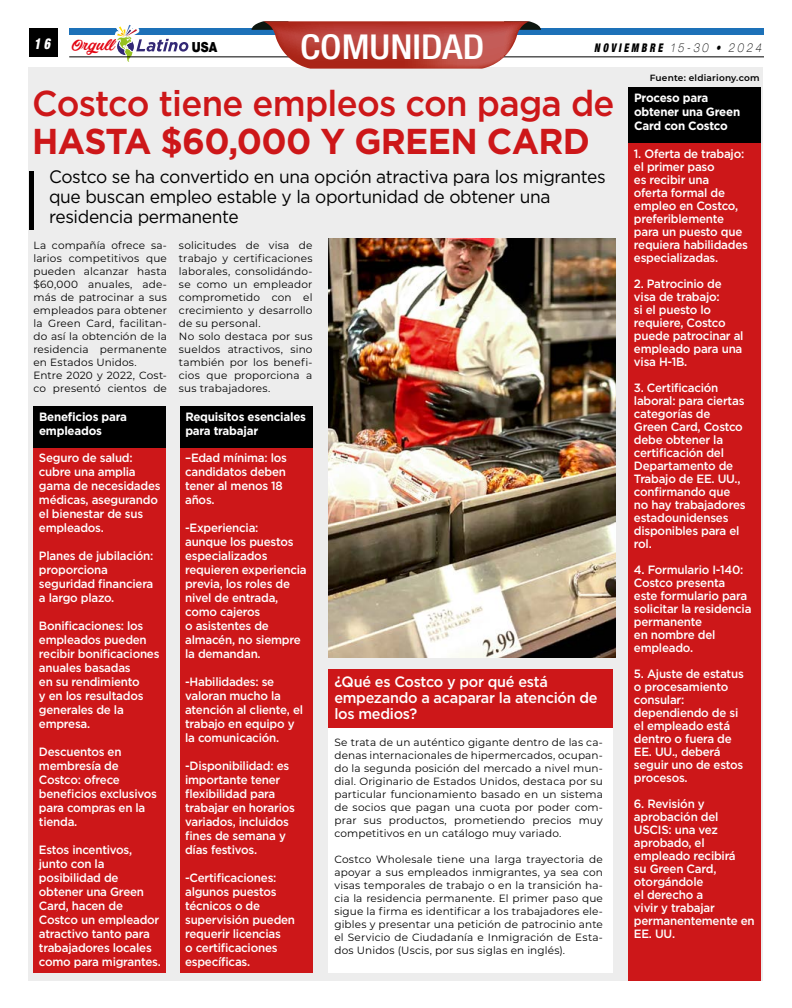
<style>
.page{position:relative;width:792px;height:1008px;background:#fff}
.page>*{position:absolute;margin:0;border:0;box-sizing:border-box;transform-origin:0 0}
.t1{font:500 36px "Gotham";letter-spacing:-.02em;color:#cd1719}
.t2{font:700 36px "Gotham";letter-spacing:-.02em;color:#cd1719}
.t3{font:500 condensed 34.4px "Helvetica Neue LT Std";color:#fff;scale:1.13 1}
.t4{font:18px/20px "Gotham";letter-spacing:-.02em;color:#000}
.t5{font:15.3px "Painter PERSONALUSEONLY";color:#e30613}
.t6{font:500 15px/16px "Gotham";letter-spacing:-.02em;color:#fff}
.t7{font:italic 900 condensed 15px "Helvetica Neue LT Std";color:#fff;scale:.81 1}
.t8{font:900 13.9px "Helvetica Neue LT Std";color:#000;scale:.85 1}
.t9{font:500 12px/14px "Gotham";letter-spacing:-.02em;color:#fff}
.t10{font:700 12px/14px "Gotham";letter-spacing:-.02em;color:#fff}
.t11{font:italic 100 expanded 12px "Helvetica Neue LT Std";letter-spacing:.28em;color:#000;scale:.81 1}
.t12{font:10.5px/13px "Montserrat";letter-spacing:.015em;color:#000}
.t13{font:600 9px "Montserrat";letter-spacing:.02em;color:#000}
.s1{font-weight:900;font-stretch:condensed}
</style>
<div class="page">
<div style="left:69px;top:28px;width:695px;height:7px;background:#1d71b8"></div>
<div style="left:29px;top:28px;width:28px;height:29px;background:#000"></div>
<svg style="left:69px;top:25px;width:155px;height:37px"></svg>
<hr style="left:69px;top:57px;width:695px;height:1px;background:#000">
<div style="left:28px;top:67px;width:735px;height:914px;background:#ededed"></div>
<img style="left:329px;top:238px;width:286px;height:419px">
<div style="left:33px;top:447px;width:133px;height:526px;background:#cd1719"></div>
<div style="left:180px;top:447px;width:133px;height:526px;background:#cd1719"></div>
<div style="left:628px;top:143px;width:133px;height:838px;background:#cd1719"></div>
<div style="left:33px;top:406px;width:133px;height:41px;background:#000"></div>
<div style="left:180px;top:406px;width:133px;height:41px;background:#000"></div>
<div style="left:628px;top:87px;width:133px;height:56px;background:#000"></div>
<hr style="left:29px;top:171px;width:4px;height:59px;background:#000">
<div style="left:329px;top:694px;width:284px;height:279px;background:#fff"></div>
<div style="left:329px;top:669px;width:284px;height:58px;background:#cd1719"></div>
<svg style="left:251px;top:21px;width:290px;height:48px"></svg>
<h2 class="t3" style="left:300px;top:26px;width:164px">COMUNIDAD</h2>
<p class="t7" style="left:34px;top:34px;width:21px">1 6</p>
<p class="t5" style="left:72px;top:35px;width:47px">Orgull</p>
<p class="t8" style="left:192px;top:39px;width:31px">USA</p>
<p class="t11" style="left:594px;top:40px;width:208px"><span class="s1">NOVIEMBRE</span> 15-30 • 2024</p>
<h1 class="t1" style="left:32px;top:79px;width:584px">Costco tiene empleos con paga de</h1>
<h1 class="t2" style="left:32px;top:117px;width:559px">HASTA $60,000 Y GREEN CARD</h1>
<h3 class="t4" style="left:49px;top:166px;width:558px">Costco se ha convertido en una opción atractiva para los migrantes que buscan empleo estable y la oportunidad de obtener una residencia permanente</h3>
<p class="t12" style="left:33px;top:238px;width:135px">La compañía ofrece sa&shy;larios competitivos que pueden alcanzar hasta $60,000 anuales, ade&shy;más de patrocinar a sus empleados para obtener la Green Card, facilitan&shy;do así la obtención de la residencia permanente en Estados Unidos.<br>Entre 2020 y 2022, Cost&shy;co presentó cientos de</p>
<p class="t12" style="left:179px;top:238px;width:135px">solicitudes de visa de trabajo y certificaciones laborales, consolidándo&shy;se como un empleador comprometido con el crecimiento y desarrollo de su personal.<br>No solo destaca por sus sueldos atractivos, sino también por los benefi&shy;cios que proporciona a sus trabajadores.</p>
<p class="t10" style="left:39px;top:410px;width:89px">Beneficios para empleados</p>
<p class="t10" style="left:185px;top:410px;width:122px">Requisitos esenciales para trabajar</p>
<p class="t9" style="left:39px;top:451px;width:123px">Seguro de salud: cubre una amplia gama de necesidades médicas, asegurando el bienestar de sus empleados.</p>
<p class="t9" style="left:39px;top:549px;width:116px">Planes de jubilación: proporciona seguridad financiera a largo plazo.</p>
<p class="t9" style="left:39px;top:619px;width:122px">Bonificaciones: los empleados pueden recibir bonificaciones anuales basadas<br>en su rendimiento<br>y en los resultados generales de la empresa.</p>
<p class="t9" style="left:39px;top:745px;width:120px">Descuentos en membresía de<br>Costco: ofrece beneficios exclusivos para compras en la tienda.</p>
<p class="t9" style="left:39px;top:843px;width:123px">Estos incentivos, junto con la posibilidad de obtener una Green<br>Card, hacen de<br>Costco un empleador atractivo tanto para trabajadores locales como para migrantes.</p>
<p class="t9" style="left:185px;top:451px;width:103px">–Edad mínima: los candidatos deben tener al menos 18 años.</p>
<p class="t9" style="left:185px;top:521px;width:123px">-Experiencia:<br>aunque los puestos especializados requieren experiencia previa, los roles de nivel de entrada, como cajeros<br>o asistentes de almacén, no siempre la demandan.</p>
<p class="t9" style="left:185px;top:675px;width:119px">-Habilidades: se valoran mucho la atención al cliente, el trabajo en equipo y la comunicación.</p>
<p class="t9" style="left:185px;top:759px;width:111px">-Disponibilidad: es importante tener flexibilidad para trabajar en horarios variados, incluidos fines de semana y días festivos.</p>
<p class="t9" style="left:185px;top:871px;width:112px">-Certificaciones: algunos puestos técnicos o de supervisión pueden requerir licencias<br>o certificaciones específicas.</p>
<p class="t6" style="left:334px;top:673px;width:265px">¿Qué es Costco y por qué está empezando a acaparar la atención de los medios?</p>
<p class="t12" style="left:334px;top:735px;width:270px;text-align:justify">Se trata de un auténtico gigante dentro de las ca&shy;denas internacionales de hipermercados, ocupan&shy;do la segunda posición del mercado a nivel mun&shy;dial. Originario de Estados Unidos, destaca por su particular funcionamiento basado en un sistema de socios que pagan una cuota por poder com&shy;prar sus productos, prometiendo precios muy competitivos en un catálogo muy variado.</p>
<p class="t12" style="left:334px;top:852px;width:270px;text-align:justify">Costco Wholesale tiene una larga trayectoria de apoyar a sus empleados inmigrantes, ya sea con visas temporales de trabajo o en la transición ha&shy;cia la residencia permanente. El primer paso que sigue la firma es identificar a los trabajadores ele&shy;gibles y presentar una petición de patrocinio ante el Servicio de Ciudadanía e Inmigración de Esta&shy;dos Unidos (Uscis, por sus siglas en inglés).</p>
<p class="t13" style="left:650px;top:71px;width:111px">Fuente: eldiariony.com</p>
<p class="t10" style="left:634px;top:91px;width:108px">Proceso para obtener una Green<br>Card con Costco</p>
<p class="t9" style="left:634px;top:147px;width:115px;line-height:13px">1. Oferta de trabajo: el primer paso<br>es recibir una<br>oferta formal de empleo en Costco, preferiblemente para un puesto que requiera habilidades especializadas.</p>
<p class="t9" style="left:634px;top:277px;width:111px;line-height:13px">2. Patrocinio de visa de trabajo:<br>si el puesto lo requiere, Costco puede patrocinar al empleado para una visa H-1B.</p>
<p class="t9" style="left:634px;top:381px;width:113px;line-height:13px">3. Certificación laboral: para ciertas categorías de<br>Green Card, Costco debe obtener la certificación del<br>Departamento de<br>Trabajo de EE. UU., confirmando que no hay trabajadores estadounidenses disponibles para el rol.</p>
<p class="t9" style="left:634px;top:563px;width:119px;line-height:13px">4. Formulario I-140:<br>Costco presenta este formulario para solicitar la residencia permanente<br>en nombre del empleado.</p>
<p class="t9" style="left:634px;top:667px;width:111px;line-height:13px">5. Ajuste de estatus o procesamiento consular: dependiendo de si el empleado está dentro o fuera de<br>EE. UU., deberá seguir uno de estos procesos.</p>
<p class="t9" style="left:634px;top:797px;width:122px;line-height:13px">6. Revisión y aprobación del<br>USCIS: una vez aprobado, el empleado recibirá<br>su Green Card, otorgándole<br>el derecho a<br>vivir y trabajar permanentemente en<br>EE. UU.</p>
</div>
